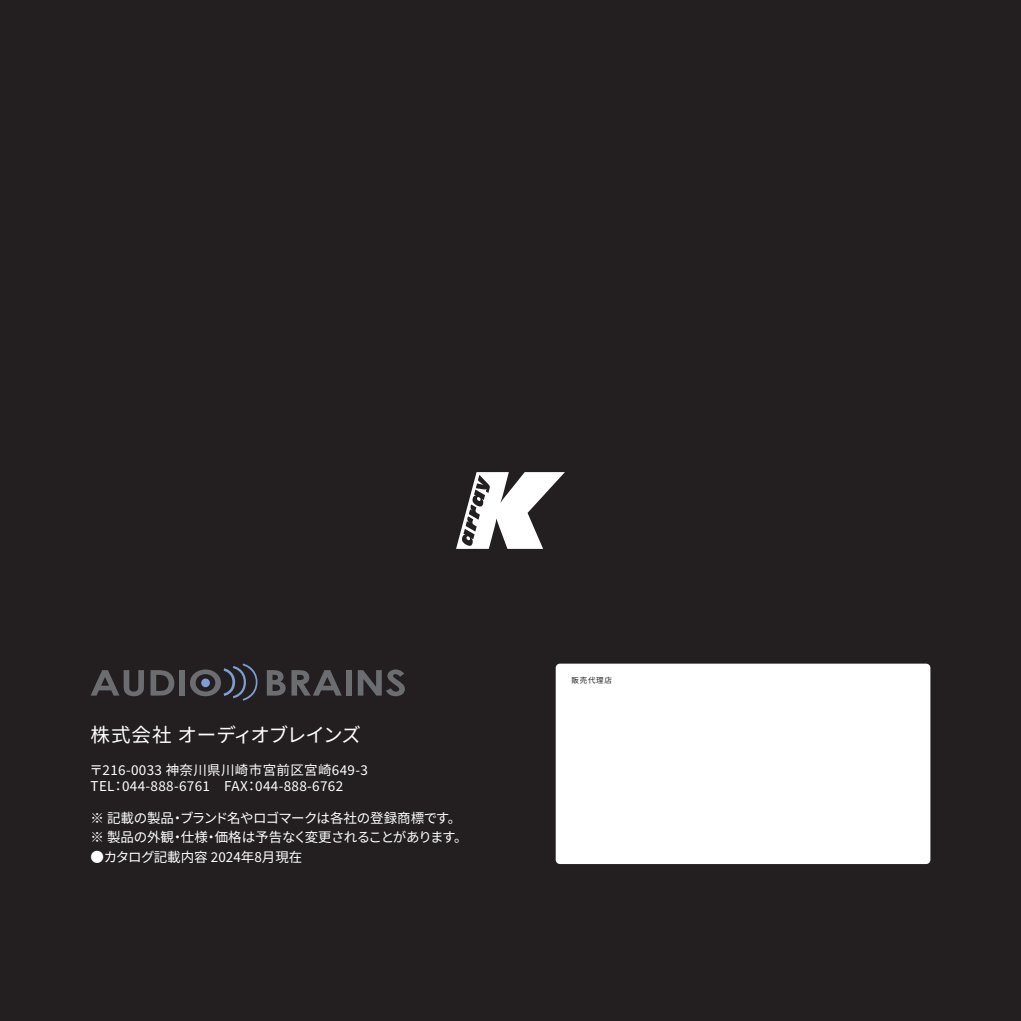
<style>
.page{position:relative;width:1021px;height:1021px;background:#fff}
.page>*{position:absolute;margin:0;border:0;box-sizing:border-box;transform-origin:0 0}
.t1{font:19.5px "Noto Sans CJ Kjp";letter-spacing:-.05em;color:#fff}
.t2{font:13.5px/16.5px "Noto Sans CJ Kjp";letter-spacing:.025em;color:#fff}
.t3{font:13.5px/19.5px "Noto Sans CJ Kjp";letter-spacing:-.03em;color:#fff}
.t4{font:13.5px "Noto Sans CJ Kjp";color:#fff}
.t5{font:7.5px "Noto Sans CJ Kjp";letter-spacing:.1em;color:#231f20}
</style>
<div class="page">
<div style="left:0;top:0;width:1020px;height:1020px;background:#231f20"></div>
<svg style="left:456px;top:472px;width:109px;height:77px"></svg>
<div style="left:555px;top:663px;width:375px;height:201px;background:#fff;border-radius:4px"></div>
<svg style="left:91px;top:670px;width:53px;height:26px"></svg>
<svg style="left:150px;top:670px;width:24px;height:25px"></svg>
<div style="left:179px;top:670px;width:6px;height:25px;background:#6c6d70"></div>
<svg style="left:190px;top:663px;width:67px;height:37px"></svg>
<svg style="left:267px;top:670px;width:75px;height:25px"></svg>
<div style="left:346px;top:670px;width:5px;height:25px;background:#6c6d70"></div>
<svg style="left:358px;top:669px;width:47px;height:27px"></svg>
<h1 class="t1" style="left:91px;top:723px;width:272px">株式会社 オーディオブレインズ</h1>
<p class="t2" style="left:90px;top:761px;width:280px">〒216-0033 神奈川県川崎市宮前区宮崎649-3<br>TEL：044-888-6761　FAX：044-888-6762</p>
<p class="t3" style="left:91px;top:808px;width:378px">※ 記載の製品・ブランド名やロゴマークは各社の登録商標です。※ 製品の外観・仕様・価格は予告なく変更されることがあります。</p>
<p class="t4" style="left:91px;top:849px;width:213px">●カタログ記載内容 2024年8月現在</p>
<p class="t5" style="left:571px;top:676px;width:42px">販売代理店</p>
</div>
